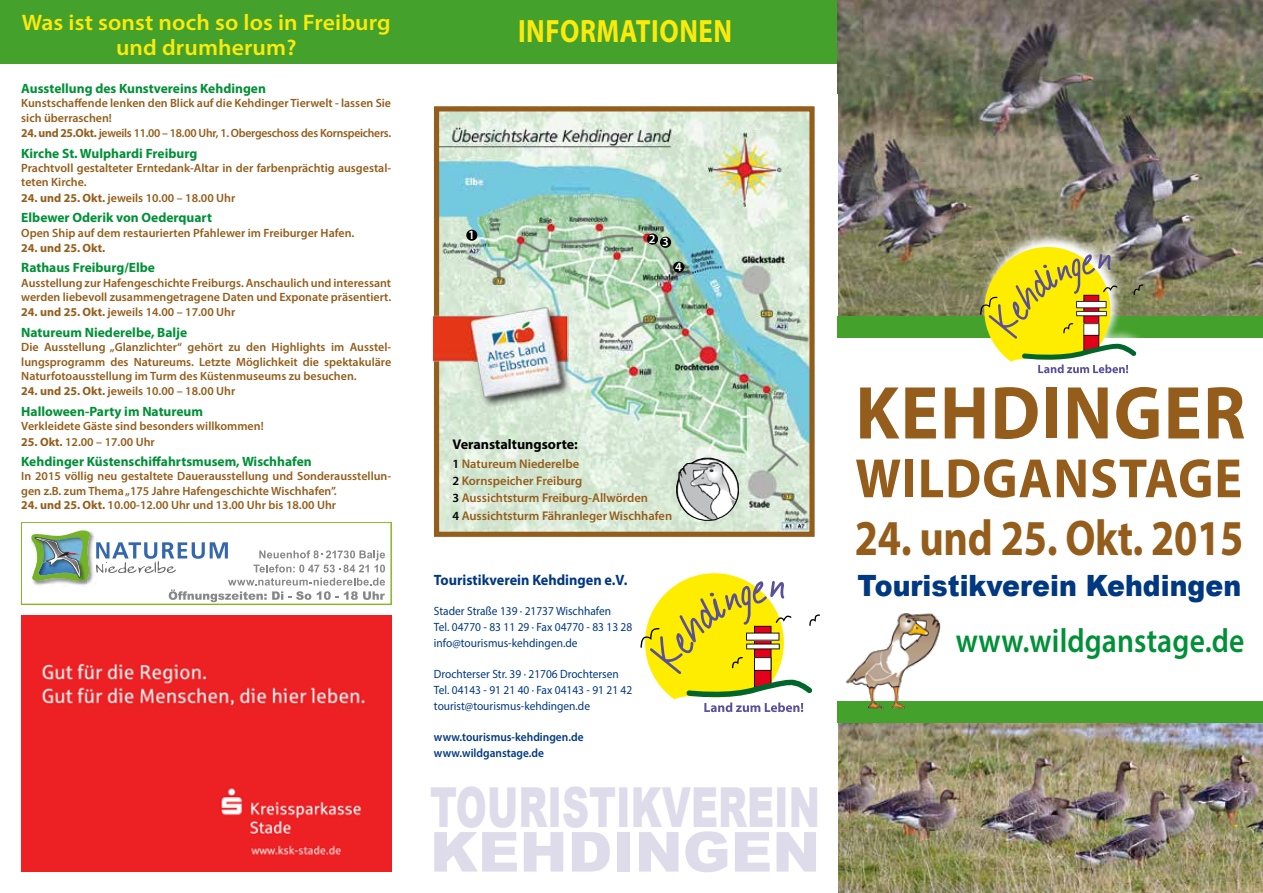
<style>
.page{position:relative;width:1263px;height:893px;background:#fff}
.page>*{position:absolute;margin:0;border:0;box-sizing:border-box;transform-origin:0 0}
.t1{font:700 75.6px "Myriad Pro";letter-spacing:.02em;color:#945d1b;scale:.94 1}
.t2{font:700 55.8px "Myriad Pro";letter-spacing:.02em;color:#945d1b;scale:.92 1}
.t3{font:900 55.2px/45px "Arial";color:#dedceb;scale:.68 1}
.t4{font:700 50.4px "Myriad Pro";letter-spacing:-.01em;color:#945d1b;scale:.83 1}
.t5{font:600 33.6px "Myriad Pro";letter-spacing:.005em;color:#009037;scale:.88 1}
.t6{font:700 32.4px "Myriad Pro";letter-spacing:.02em;color:#fcea0d;scale:.83 1}
.t7{font:900 29.25px "Arial";color:#003882;scale:.91 1}
.t8{font:600 22.5px/25.5px "Myriad Pro";letter-spacing:.005em;color:#fcea0d;text-align:center;scale:1.05 1}
.t9{font:700 15px "Myriad Pro";color:#003882;scale:.95 1}
.t10{font:700 14.1px "Myriad Pro";color:#000}
.t11{font:700 13.5px "Myriad Pro";color:#009037}
.t12{font:600 12.6px/17.2px "Myriad Pro";color:#945d1b}
.t13{font:600 12.6px "Myriad Pro";color:#fff}
.t14{font:600 12px/14.4px "Myriad Pro";color:#945d1b}
.t15{font:12px/15.8px "Myriad Pro";color:#003882;scale:.95 1}
.t16{font:600 12px "Myriad Pro";letter-spacing:-.02em;color:#945d1b}
.t17{font:600 12px/15.8px "Myriad Pro";color:#003882;scale:.95 1}
.t18{font:700 12px "Myriad Pro";color:#945d1b}
.s1{font-weight:700}
.s2{color:#000}
</style>
<div class="page">
<div style="left:0;top:0;width:838px;height:64px;background:#44a12b"></div>
<img style="left:838px;top:723px;width:425px;height:170px">
<img style="left:838px;top:0;width:425px;height:316px">
<svg style="left:640px;top:573px;width:180px;height:139px"></svg>
<img style="left:440px;top:112px;width:369px;height:419px">
<div style="left:434px;top:106px;width:381px;height:431px;border:5px solid #945d1b"></div>
<img style="left:434px;top:301px;width:153px;height:119px">
<div style="left:648px;top:234px;width:9px;height:10px;background:#000;border-radius:50%"></div>
<div style="left:647px;top:233px;width:11px;height:12px;border:2px solid #000;border-radius:50%"></div>
<div style="left:674px;top:262px;width:9px;height:10px;background:#000;border-radius:50%"></div>
<div style="left:673px;top:262px;width:11px;height:11px;border:2px solid #000;border-radius:50%"></div>
<div style="left:467px;top:230px;width:10px;height:10px;background:#000;border-radius:50%"></div>
<div style="left:466px;top:230px;width:11px;height:11px;border:2px solid #000;border-radius:50%"></div>
<div style="left:661px;top:237px;width:9px;height:10px;background:#000;border-radius:50%"></div>
<div style="left:660px;top:237px;width:11px;height:11px;border:2px solid #000;border-radius:50%"></div>
<svg style="left:676px;top:458px;width:62px;height:62px"></svg>
<div style="left:838px;top:702px;width:425px;height:21px;background:#44a12b"></div>
<div style="left:838px;top:316px;width:425px;height:21px;background:#44a12b"></div>
<svg style="left:977px;top:232px;width:177px;height:142px"></svg>
<svg style="left:980px;top:247px;width:163px;height:126px"></svg>
<img style="left:843px;top:613px;width:98px;height:97px">
<div style="left:21px;top:615px;width:370px;height:257px;background:#ed2124"></div>
<div style="left:21px;top:522px;width:370px;height:82px;border:1px solid #81b71b"></div>
<svg style="left:31px;top:530px;width:354px;height:72px"></svg>
<h3 class="t8" style="left:22px;top:9px;width:353px">Was ist sonst noch so los in Freiburg und drumherum?</h3>
<p class="t11" style="left:21px;top:80px;width:246px">Ausstellung des Kunstvereins Kehdingen</p>
<p class="t14" style="left:21px;top:96px;width:371px">Kunstschaffende lenken den Blick auf die Kehdinger Tierwelt - lassen Sie sich überraschen!</p>
<p class="t16" style="left:21px;top:125px;width:371px"><span class="s1">24. und 25.Okt.</span> jeweils 11.00 – 18.00 Uhr, 1. Obergeschoss des Kornspeichers.</p>
<p class="t11" style="left:21px;top:144px;width:177px">Kirche St. Wulphardi Freiburg</p>
<p class="t14" style="left:21px;top:160px;width:371px">Prachtvoll gestalteter Erntedank-Altar in der farbenprächtig ausgestal&shy;teten Kirche.</p>
<p class="t14" style="left:21px;top:190px;width:216px"><span class="s1">24. und 25. Okt.</span> jeweils 10.00 – 18.00 Uhr</p>
<p class="t11" style="left:21px;top:209px;width:192px">Elbewer Oderik von Oederquart</p>
<p class="t14" style="left:21px;top:225px;width:335px">Open Ship auf dem restaurierten Pfahlewer im Freiburger Hafen.</p>
<p class="t18" style="left:21px;top:240px;width:85px">24. und 25. Okt.</p>
<p class="t11" style="left:21px;top:259px;width:135px">Rathaus Freiburg/Elbe</p>
<p class="t14" style="left:21px;top:275px;width:371px">Ausstellung zur Hafengeschichte Freiburgs. Anschaulich und interessant werden liebevoll zusammengetragene Daten und Exponate präsentiert.</p>
<p class="t14" style="left:21px;top:305px;width:216px"><span class="s1">24. und 25. Okt.</span> jeweils 14.00 – 17.00 Uhr</p>
<p class="t11" style="left:21px;top:323px;width:168px">Natureum Niederelbe, Balje</p>
<p class="t14" style="left:21px;top:340px;width:371px;text-align:justify">Die Ausstellung „Glanzlichter“ gehört zu den Highlights im Ausstel&shy;lungsprogramm des Natureums. Letzte Möglichkeit die spektakuläre Naturfotoausstellung im Turm des Küstenmuseums zu besuchen.</p>
<p class="t14" style="left:21px;top:384px;width:216px"><span class="s1">24. und 25. Okt.</span> jeweils 10.00 – 18.00 Uhr</p>
<p class="t11" style="left:21px;top:402px;width:183px">Halloween-Party im Natureum</p>
<p class="t14" style="left:21px;top:419px;width:244px">Verkleidete Gäste sind besonders willkommen!</p>
<p class="t14" style="left:21px;top:434px;width:135px"><span class="s1">25. Okt.</span> 12.00 – 17.00 Uhr</p>
<p class="t11" style="left:21px;top:453px;width:292px">Kehdinger Küstenschiffahrtsmusem, Wischhafen</p>
<p class="t14" style="left:21px;top:469px;width:371px">In 2015 völlig neu gestaltete Dauerausstellung und Sonderausstellun&shy;gen z.B. zum Thema „175 Jahre Hafengeschichte Wischhafen”.</p>
<p class="t14" style="left:21px;top:498px;width:316px"><span class="s1">24. und 25. Okt.</span> 10.00-12.00 Uhr und 13.00 Uhr bis 18.00 Uhr</p>
<h3 class="t6" style="left:518px;top:9px;width:260px">INFORMATIONEN</h3>
<p class="t13" style="left:468px;top:227px;width:8px">1</p>
<p class="t13" style="left:649px;top:231px;width:8px">2</p>
<p class="t13" style="left:662px;top:234px;width:8px">3</p>
<p class="t13" style="left:675px;top:259px;width:8px">4</p>
<p class="t10" style="left:452px;top:435px;width:127px">Veranstaltungsorte:</p>
<p class="t12" style="left:452px;top:455px;width:221px"><span class="s2">1</span> Natureum Niederelbe<br><span class="s2">2</span> Kornspeicher Freiburg<br><span class="s2">3</span> Aussichtsturm Freiburg-Allwörden<br><span class="s2">4</span> Aussichtsturm Fähranleger Wischhafen</p>
<p class="t9" style="left:434px;top:570px;width:205px">Touristikverein Kehdingen e.V.</p>
<p class="t15" style="left:434px;top:603px;width:210px">Stader Straße 139 · 21737 Wischhafen<br>Tel. 04770 - 83 11 29 · Fax 04770 - 83 13 28 info@tourismus-kehdingen.de</p>
<p class="t15" style="left:434px;top:666px;width:210px">Drochterser Str. 39 · 21706 Drochtersen<br>Tel. 04143 - 91 21 40 · Fax 04143 - 91 21 42 tourist@tourismus-kehdingen.de</p>
<p class="t17" style="left:434px;top:729px;width:159px">www.tourismus-kehdingen.de www.wildganstage.de</p>
<h3 class="t3" style="left:430px;top:783px;width:575px">TOURISTIKVEREIN<br>KEHDINGEN</h3>
<h1 class="t1" style="left:855px;top:364px;width:416px">KEHDINGER</h1>
<h2 class="t2" style="left:855px;top:442px;width:422px">WILDGANSTAGE</h2>
<h3 class="t4" style="left:855px;top:505px;width:470px">24. und 25. Okt. 2015</h3>
<h3 class="t7" style="left:857px;top:564px;width:423px">Touristikverein Kehdingen</h3>
<h3 class="t5" style="left:956px;top:619px;width:330px">www.wildganstage.de</h3>
</div>
